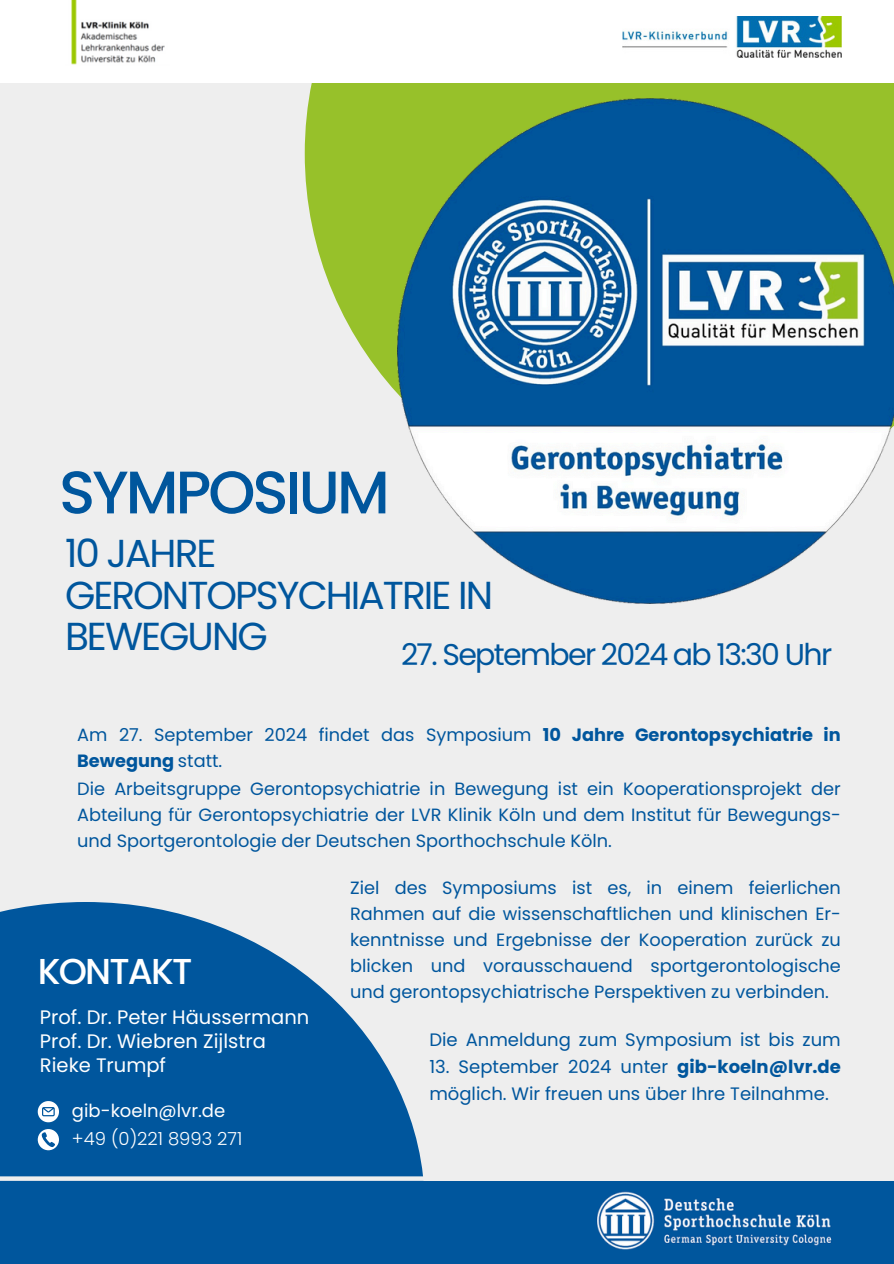
<style>
.page{position:relative;width:894px;height:1264px;background:#fff}
.page>*{position:absolute;margin:0;border:0;box-sizing:border-box;transform-origin:0 0}
.t1{font:500 60px "Poppins";letter-spacing:-.05em;color:#00569d}
.t2{font:39px/41.7px "Poppins";letter-spacing:-.05em;color:#00569d}
.t3{font:500 36px "Poppins";letter-spacing:-.05em;color:#fff}
.t4{font:30px "Poppins";letter-spacing:-.055em;color:#00569d}
.t5{font:19.5px "Poppins";color:#fff}
.t6{font:18px/27px "Poppins";color:#00569d}
.t7{font:18px "Poppins";color:#fff}
.t8{font:300 18px "Poppins";color:#fff}
.t9{font:17.7px/25.8px "Poppins";color:#00569d;text-align:justify}
.s1{font-weight:700}
</style>
<div class="page">
<div style="left:0;top:0;width:893px;height:1263px;background:#eee"></div>
<svg style="left:0;top:902px;width:423px;height:274px;fill:#00569d"></svg>
<svg style="left:305px;top:83px;width:588px;height:310px;fill:#97c12a"></svg>
<div style="left:0;top:0;width:893px;height:83px;background:#fff"></div>
<img style="left:397px;top:98px;width:496px;height:506px">
<svg style="left:38px;top:1128px;width:21px;height:22px"></svg>
<svg style="left:38px;top:1101px;width:21px;height:21px"></svg>
<img style="left:71px;top:0;width:94px;height:65px">
<img style="left:622px;top:16px;width:219px;height:42px">
<div style="left:0;top:1180px;width:893px;height:83px;background:#00569d"></div>
<img style="left:597px;top:1191px;width:235px;height:58px">
<svg style="left:0;top:1176px;width:423px;height:1px"></svg>
<p class="t1" style="left:59px;top:450px;width:332px">SYMPOSIUM</p>
<p class="t2" style="left:65px;top:532px;width:429px">10 JAHRE<br>GERONTOPSYCHIATRIE IN</p>
<p class="t2" style="left:65px;top:616px;width:204px">BEWEGUNG</p>
<p class="t4" style="left:401px;top:633px;width:432px">27. September 2024 ab 13:30 Uhr</p>
<p class="t9" style="left:77px;top:721px;width:764px">Am 27. September 2024 findet das Symposium <span class="s1">10 Jahre Gerontopsychiatrie in<br>Bewegung</span> statt.</p>
<p class="t9" style="left:77px;top:776px;width:764px">Die Arbeitsgruppe Gerontopsychiatrie in Bewegung ist ein Kooperationsprojekt der Abteilung für Gerontopsychiatrie der LVR Klinik Köln und dem Institut für Bewegungs&shy;und Sportgerontologie der Deutschen Sporthochschule Köln.</p>
<p class="t3" style="left:38px;top:946px;width:156px">KONTAKT</p>
<h4 class="t5" style="left:40px;top:1003px;width:271px">Prof. Dr. Peter Häussermann</h4>
<p class="t5" style="left:40px;top:1027px;width:227px">Prof. Dr. Wiebren Zijlstra</p>
<p class="t5" style="left:40px;top:1051px;width:128px">Rieke Trumpf</p>
<p class="t7" style="left:72px;top:1098px;width:155px">gib-koeln@lvr.de</p>
<p class="t8" style="left:72px;top:1126px;width:172px">+49 (0)221 8993 271</p>
<p class="t9" style="left:350px;top:875px;width:492px">Ziel des Symposiums ist es, in einem feierlichen Rahmen auf die wissenschaftlichen und klinischen Er&shy;kenntnisse und Ergebnisse der Kooperation zurück zu blicken und vorausschauend sportgerontologische und gerontopsychiatrische Perspektiven zu verbinden.</p>
<p class="t6" style="left:429px;top:1025px;width:413px">Die Anmeldung zum Symposium ist bis zum</p>
<p class="t6" style="left:429px;top:1052px;width:413px">13. September 2024 unter <span class="s1">gib-koeln@lvr.de </span>möglich. Wir freuen uns über Ihre Teilnahme.</p>
</div>
